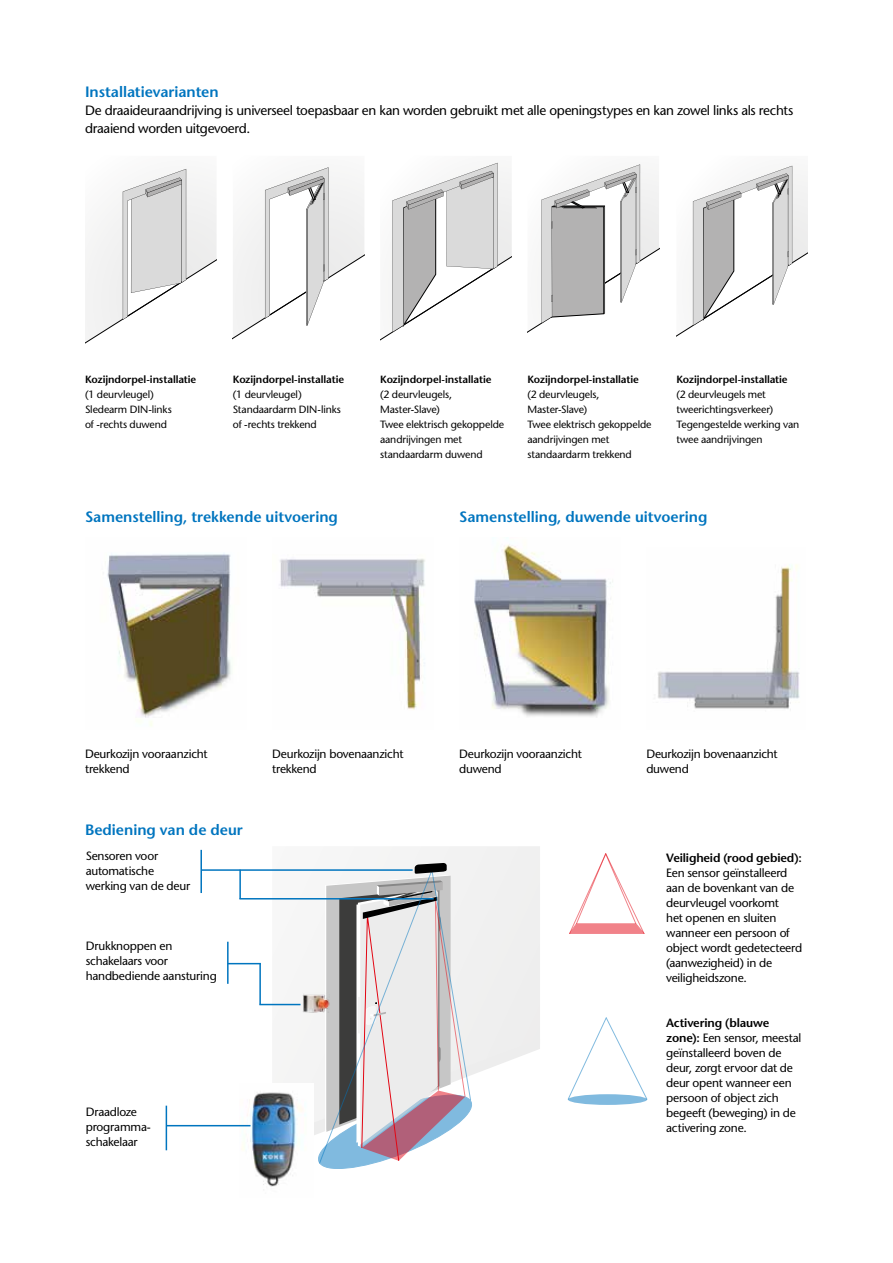
<style>
.page{position:relative;width:893px;height:1263px;background:#fff}
.page>*{position:absolute;margin:0;border:0;box-sizing:border-box;transform-origin:0 0}
.t1{font:600 15px "Stone Sans";color:#0075bf}
.t2{font:13.5px/18px "Stone Sans";letter-spacing:-.02em;color:#000}
.t3{font:12px/15px "Stone Sans";letter-spacing:-.02em;color:#000}
.t4{font:600 12px "Stone Sans";letter-spacing:-.015em;color:#000}
.t5{font:10.5px/15px "Stone Sans";letter-spacing:-.01em;color:#000}
.t6{font:600 10.5px "Stone Sans";letter-spacing:-.01em;color:#000}
.s1{font-weight:600}
</style>
<div class="page">
<svg style="left:380px;top:162px;width:132px;height:179px"></svg>
<svg style="left:85px;top:168px;width:132px;height:176px"></svg>
<svg style="left:233px;top:167px;width:131px;height:172px"></svg>
<svg style="left:527px;top:164px;width:132px;height:169px"></svg>
<svg style="left:676px;top:165px;width:132px;height:172px"></svg>
<img style="left:279px;top:558px;width:146px;height:152px">
<img style="left:107px;top:553px;width:124px;height:173px">
<img style="left:474px;top:544px;width:139px;height:173px">
<img style="left:658px;top:564px;width:142px;height:146px">
<svg style="left:569px;top:853px;width:75px;height:81px"></svg>
<div style="left:568px;top:1094px;width:79px;height:11px;background:#80badf;border-radius:50%"></div>
<svg style="left:568px;top:1017px;width:79px;height:82px"></svg>
<div style="left:376px;top:846px;width:164px;height:17px;background:#f2f2f2"></div>
<svg style="left:272px;top:863px;width:268px;height:306px"></svg>
<img style="left:239px;top:1084px;width:74px;height:103px">
<img style="left:302px;top:993px;width:28px;height:20px">
<hr style="left:201px;top:869px;width:212px;height:2px;background:#0075bf">
<hr style="left:239px;top:898px;width:195px;height:1px;background:#0075bf">
<hr style="left:259px;top:1004px;width:41px;height:1px;background:#0075bf">
<hr style="left:228px;top:963px;width:33px;height:1px;background:#0075bf">
<hr style="left:167px;top:1125px;width:83px;height:1px;background:#0075bf">
<hr style="left:239px;top:870px;width:2px;height:29px;background:#0075bf">
<hr style="left:166px;top:1106px;width:1px;height:44px;background:#0075bf">
<hr style="left:227px;top:942px;width:2px;height:42px;background:#0075bf">
<hr style="left:259px;top:963px;width:2px;height:41px;background:#0075bf">
<hr style="left:200px;top:850px;width:2px;height:43px;background:#0075bf">
<p class="t1" style="left:85px;top:82px;width:135px">Installatievarianten</p>
<p class="t2" style="left:85px;top:101px;width:710px">De draaideuraandrijving is universeel toepasbaar en kan worden gebruikt met alle openingstypes en kan zowel links als rechts draaiend worden uitgevoerd.</p>
<p class="t6" style="left:85px;top:373px;width:113px">Kozijndorpel-installatie</p>
<p class="t5" style="left:85px;top:387px;width:88px">(1 deurvleugel)<br>Sledearm DIN-links of -rechts duwend</p>
<p class="t6" style="left:233px;top:373px;width:113px">Kozijndorpel-installatie</p>
<p class="t5" style="left:233px;top:387px;width:110px">(1 deurvleugel)<br>Standaardarm DIN-links of -rechts trekkend</p>
<p class="t1" style="left:85px;top:507px;width:254px">Samenstelling, trekkende uitvoering</p>
<p class="t6" style="left:380px;top:373px;width:113px">Kozijndorpel-installatie</p>
<p class="t5" style="left:380px;top:387px;width:125px">(2 deurvleugels,<br>Master-Slave)<br>Twee elektrisch gekoppelde aandrijvingen met standaardarm duwend</p>
<p class="t6" style="left:527px;top:373px;width:113px">Kozijndorpel-installatie</p>
<p class="t5" style="left:527px;top:387px;width:125px">(2 deurvleugels,<br>Master-Slave)<br>Twee elektrisch gekoppelde aandrijvingen met standaardarm trekkend</p>
<p class="t6" style="left:676px;top:373px;width:113px">Kozijndorpel-installatie</p>
<p class="t5" style="left:676px;top:387px;width:124px">(2 deurvleugels met tweerichtingsverkeer)<br>Tegengestelde werking van twee aandrijvingen</p>
<p class="t1" style="left:459px;top:507px;width:250px">Samenstelling, duwende uitvoering</p>
<p class="t3" style="left:85px;top:746px;width:124px">Deurkozijn vooraanzicht trekkend</p>
<p class="t3" style="left:459px;top:746px;width:124px">Deurkozijn vooraanzicht duwend</p>
<p class="t3" style="left:272px;top:746px;width:133px">Deurkozijn bovenaanzicht trekkend</p>
<p class="t3" style="left:646px;top:746px;width:133px">Deurkozijn bovenaanzicht duwend</p>
<p class="t1" style="left:85px;top:820px;width:159px">Bediening van de deur</p>
<p class="t3" style="left:86px;top:849px;width:106px">Sensoren voor automatische werking van de deur</p>
<p class="t3" style="left:86px;top:938px;width:133px">Drukknoppen en schakelaars voor handbediende aansturing</p>
<p class="t3" style="left:86px;top:1104px;width:67px">Draadloze programma&shy;schakelaar</p>
<p class="t4" style="left:666px;top:851px;width:137px">Veiligheid (rood gebied):</p>
<p class="t3" style="left:666px;top:866px;width:138px">Een sensor geïnstalleerd aan de bovenkant van de deurvleugel voorkomt<br>het openen en sluiten wanneer een persoon of object wordt gedetecteerd (aanwezigheid) in de veiligheidszone.</p>
<p class="t3" style="left:666px;top:1015px;width:137px"><span class="s1">Activering (blauwe zone):</span> Een sensor, meestal geïnstalleerd boven de deur, zorgt ervoor dat de deur opent wanneer een persoon of object zich begeeft (beweging) in de activering zone.</p>
</div>
